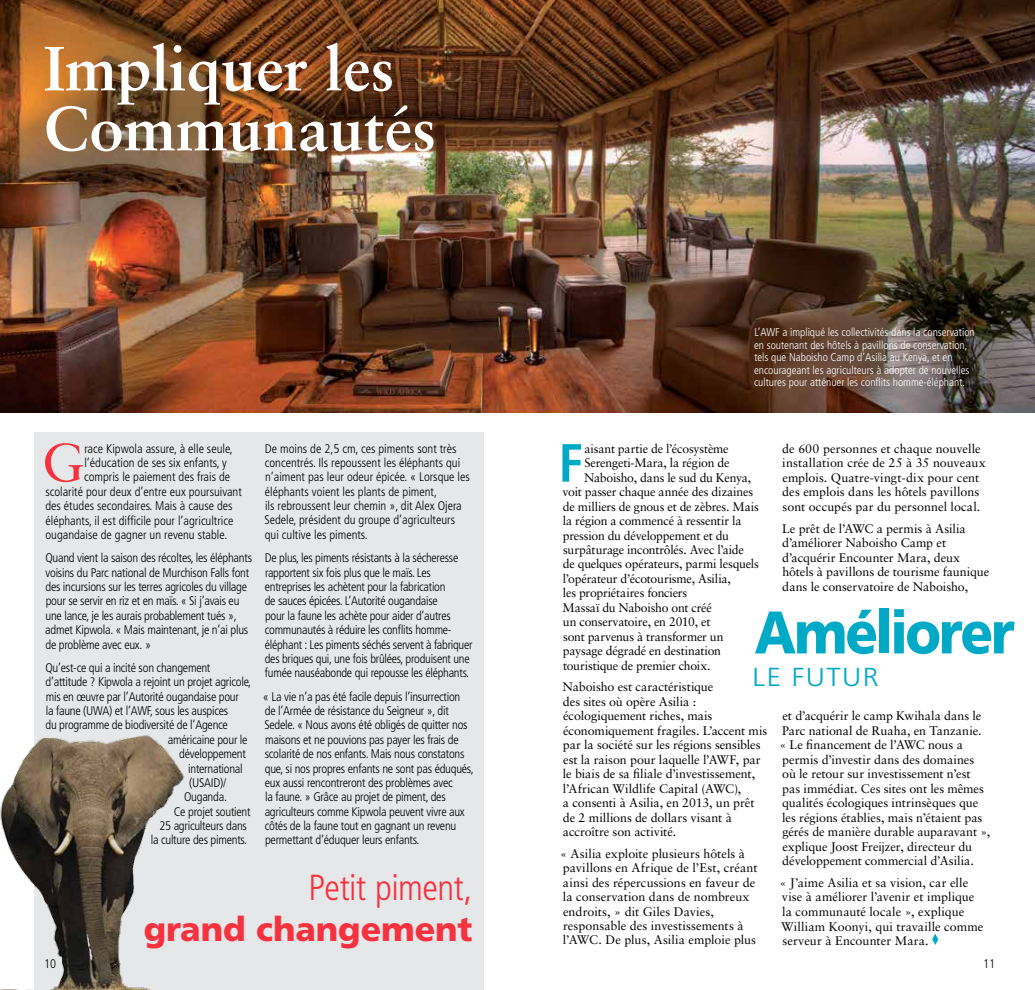
<style>
.page{position:relative;width:1035px;height:990px;background:#fff}
.page>*{position:absolute;margin:0;border:0;box-sizing:border-box;transform-origin:0 0}
.t1{font:700 62.5px/60px "Sabon";color:#fff}
.t2{font:900 60px "Frutiger LT Std";letter-spacing:-.04em;color:#00a9c5;scale:.89 1}
.t3{font:700 condensed 53.75px "Frutiger LT Std";color:#00a9c5}
.t4{font:53.75px "Sabon";color:#f7323f}
.t5{font:300 condensed 36.25px "Frutiger LT Std";letter-spacing:-.015em;color:#f7323f}
.t6{font:900 33.75px "Frutiger LT Std";letter-spacing:-.005em;color:#f7323f}
.t7{font:300 26px "Frutiger LT Std";letter-spacing:.05em;color:#00a9c5;scale:1.1 1}
.t8{font:12.5px/14.5px "Sabon";letter-spacing:-.005em;color:#000}
.t9{font:300 condensed 12.5px/14.4px "Frutiger LT Std";letter-spacing:-.02em;color:#000}
.t10{font:300 condensed 12.5px/14.4px "Frutiger LT Std";color:#000}
.t11{font:300 condensed 11.25px/12.5px "Frutiger LT Std";color:#fff}
</style>
<div class="page">
<svg style="left:932px;top:934px;width:6px;height:11px"></svg>
<div style="left:34px;top:432px;width:450px;height:558px;background:#e6e7e8"></div>
<img style="left:0;top:0;width:1035px;height:412px">
<img style="left:0;top:735px;width:185px;height:255px">
<h1 class="t1" style="left:44px;top:37px;width:394px">Impliquer les<br>Communautés</h1>
<h3 class="t4" style="left:42px;top:431px;width:43px">G</h3>
<p class="t10" style="left:84px;top:441px;width:150px">race Kipwola assure, à elle seule,</p>
<p class="t10" style="left:84px;top:456px;width:144px">l’éducation de ses six enfants, y</p>
<p class="t10" style="left:84px;top:470px;width:148px">compris le paiement des frais de</p>
<p class="t10" style="left:45px;top:484px;width:198px">scolarité pour deux d’entre eux poursuivant</p>
<p class="t10" style="left:45px;top:499px;width:189px">des études secondaires. Mais à cause des</p>
<p class="t10" style="left:45px;top:513px;width:189px">éléphants, il est difficile pour l’agricultrice</p>
<p class="t10" style="left:45px;top:528px;width:183px">ougandaise de gagner un revenu stable.</p>
<p class="t9" style="left:45px;top:551px;width:208px">Quand vient la saison des récoltes, les éléphants voisins du Parc national de Murchison Falls font des incursions sur les terres agricoles du village pour se servir en riz et en maïs. « Si j’avais eu une lance, je les aurais probablement tués », admet Kipwola. « Mais maintenant, je n’ai plus de problème avec eux. »</p>
<p class="t9" style="left:45px;top:661px;width:167px">Qu’est-ce qui a incité son changement</p>
<p class="t9" style="left:45px;top:675px;width:207px">d’attitude ? Kipwola a rejoint un projet agricole,</p>
<p class="t9" style="left:46px;top:689px;width:195px">mis en œuvre par l’Autorité ougandaise pour</p>
<p class="t9" style="left:46px;top:704px;width:184px">la faune (UWA) et l’AWF, sous les auspices</p>
<p class="t9" style="left:45px;top:718px;width:184px">du programme de biodiversité de l’Agence</p>
<p class="t9" style="left:168px;top:732px;width:81px">américaine pour le</p>
<p class="t9" style="left:179px;top:747px;width:68px">développement</p>
<p class="t9" style="left:188px;top:761px;width:56px">international</p>
<p class="t9" style="left:189px;top:776px;width:39px">(USAID)/</p>
<p class="t9" style="left:184px;top:790px;width:44px">Ouganda.</p>
<p class="t9" style="left:174px;top:804px;width:78px">Ce projet soutient</p>
<p class="t9" style="left:159px;top:819px;width:89px">25 agriculteurs dans</p>
<p class="t9" style="left:151px;top:833px;width:98px">la culture des piments.</p>
<p class="t10" style="left:264px;top:441px;width:207px">De moins de 2,5 cm, ces piments sont très concentrés. Ils repoussent les éléphants qui n’aiment pas leur odeur épicée. « Lorsque les éléphants voient les plants de piment,<br>ils rebroussent leur chemin », dit Alex Ojera Sedele, président du groupe d’agriculteurs qui cultive les piments.</p>
<p class="t9" style="left:265px;top:551px;width:209px">De plus, les piments résistants à la sécheresse rapportent six fois plus que le maïs. Les entreprises les achètent pour la fabrication<br>de sauces épicées. L’Autorité ougandaise<br>pour la faune les achète pour aider d’autres communautés à réduire les conflits homme&shy;éléphant : Les piments séchés servent à fabriquer des briques qui, une fois brûlées, produisent une fumée nauséabonde qui repousse les éléphants.</p>
<p class="t9" style="left:263px;top:689px;width:212px">« La vie n’a pas été facile depuis l’insurrection de l’Armée de résistance du Seigneur », dit Sedele. « Nous avons été obligés de quitter nos maisons et ne pouvions pas payer les frais de scolarité de nos enfants. Mais nous constatons que, si nos propres enfants ne sont pas éduqués, eux aussi rencontreront des problèmes avec<br>la faune. » Grâce au projet de piment, des agriculteurs comme Kipwola peuvent vivre aux côtés de la faune tout en gagnant un revenu permettant d’éduquer leurs enfants.</p>
<h3 class="t5" style="left:308px;top:867px;width:166px">Petit piment,</h3>
<h3 class="t6" style="left:144px;top:909px;width:330px">grand changement</h3>
<p class="t11" style="left:754px;top:327px;width:222px">L’AWF a impliqué les collectivités dans la conservation en soutenant des hôtels à pavillons de conservation, tels que Naboisho Camp d’Asilia au Kenya, et en encourageant les agriculteurs à adopter de nouvelles cultures pour atténuer les conflits homme-éléphant.</p>
<p class="t8" style="left:782px;top:441px;width:205px">de 600 personnes et chaque nouvelle installation crée de 25 à 35 nouveaux emplois. Quatre-vingt-dix pour cent des emplois dans les hôtels pavillons sont occupés par du personnel local.</p>
<p class="t8" style="left:782px;top:521px;width:209px">Le prêt de l’AWC a permis à Asilia d’améliorer Naboisho Camp et d’acquérir Encounter Mara, deux hôtels à pavillons de tourisme faunique dans le conservatoire de Naboisho,</p>
<h3 class="t3" style="left:559px;top:431px;width:20px">F</h3>
<p class="t8" style="left:584px;top:441px;width:146px">aisant partie de l’écosystème</p>
<p class="t8" style="left:584px;top:456px;width:147px">Serengeti-Mara, la région de</p>
<p class="t8" style="left:584px;top:470px;width:169px">Naboisho, dans le sud du Kenya,</p>
<p class="t8" style="left:563px;top:484px;width:192px">voit passer chaque année des dizaines</p>
<p class="t8" style="left:563px;top:499px;width:197px">de milliers de gnous et de zèbres. Mais</p>
<p class="t8" style="left:563px;top:513px;width:180px">la région a commencé à ressentir la</p>
<p class="t8" style="left:563px;top:528px;width:168px">pression du développement et du</p>
<p class="t8" style="left:563px;top:542px;width:182px">surpâturage incontrôlés. Avec l’aide</p>
<p class="t8" style="left:563px;top:557px;width:197px">de quelques opérateurs, parmi lesquels</p>
<p class="t8" style="left:563px;top:571px;width:170px">l’opérateur d’écotourisme, Asilia,</p>
<p class="t8" style="left:563px;top:586px;width:126px">les propriétaires fonciers</p>
<p class="t8" style="left:562px;top:600px;width:151px">Massaï du Naboisho ont créé</p>
<p class="t8" style="left:563px;top:615px;width:149px">un conservatoire, en 2010, et</p>
<p class="t8" style="left:563px;top:629px;width:162px">sont parvenus à transformer un</p>
<p class="t8" style="left:563px;top:644px;width:160px">paysage dégradé en destination</p>
<p class="t8" style="left:563px;top:658px;width:149px">touristique de premier choix.</p>
<p class="t8" style="left:563px;top:680px;width:206px">Naboisho est caractéristique<br>des sites où opère Asilia : écologiquement riches, mais économiquement fragiles. L’accent mis par la société sur les régions sensibles est la raison pour laquelle l’AWF, par le biais de sa filiale d’investissement, l’African Wildlife Capital (AWC),<br>a consenti à Asilia, en 2013, un prêt de 2 millions de dollars visant à accroître son activité.</p>
<p class="t8" style="left:560px;top:846px;width:199px">« Asilia exploite plusieurs hôtels à pavillons en Afrique de l’Est, créant ainsi des répercussions en faveur de la conservation dans de nombreux endroits, » dit Giles Davies, responsable des investissements à l’AWC. De plus, Asilia emploie plus</p>
<h2 class="t2" style="left:755px;top:596px;width:294px">Améliorer</h2>
<h3 class="t7" style="left:753px;top:662px;width:116px">LE FUTUR</h3>
<p class="t8" style="left:779px;top:708px;width:212px">et d’acquérir le camp Kwihala dans le Parc national de Ruaha, en Tanzanie.<br>« Le financement de l’AWC nous a permis d’investir dans des domaines<br>où le retour sur investissement n’est<br>pas immédiat. Ces sites ont les mêmes qualités écologiques intrinsèques que les régions établies, mais n’étaient pas gérés de manière durable auparavant », explique Joost Freijzer, directeur du développement commercial d’Asilia.</p>
<p class="t8" style="left:779px;top:875px;width:206px">« J’aime Asilia et sa vision, car elle vise à améliorer l’avenir et implique la communauté locale », explique William Koonyi, qui travaille comme serveur à Encounter Mara.</p>
<p class="t9" style="left:44px;top:956px;width:13px">10</p>
<p class="t9" style="left:983px;top:956px;width:13px">11</p>
</div>
